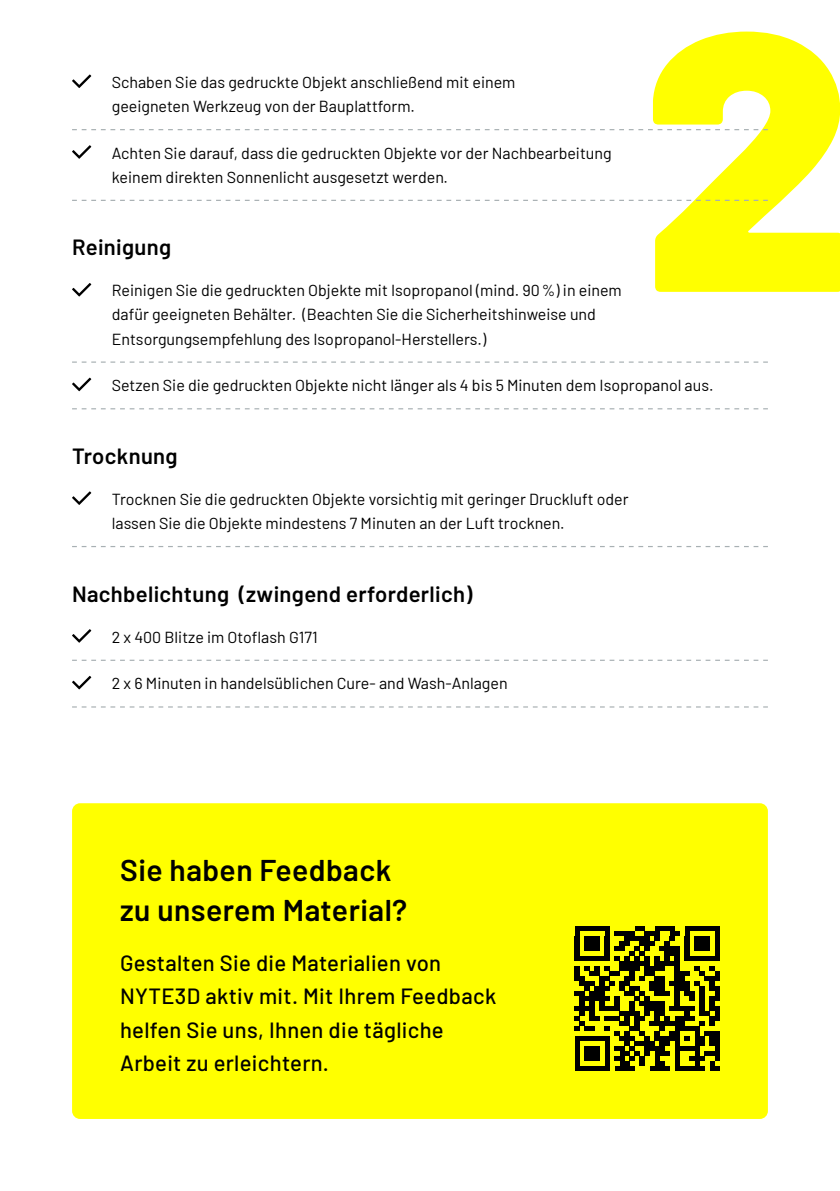
<style>
.page{position:relative;width:840px;height:1191px;background:#fff}
.page>*{position:absolute;margin:0;border:0;box-sizing:border-box;transform-origin:0 0}
.t1{font:900 367.6px "Barlow";color:#ff0}
.t2{font:600 30px/39.4px "Barlow";letter-spacing:.015em;color:#000}
.t3{font:500 22px/33.4px "Barlow";letter-spacing:.015em;color:#000}
.t4{font:600 22px "Barlow";letter-spacing:.015em;color:#000}
.t5{font:16px/24px "Barlow";color:#000}
</style>
<div class="page">
<svg style="left:72px;top:129px;width:695px;height:1px"></svg>
<svg style="left:72px;top:200px;width:695px;height:1px"></svg>
<svg style="left:72px;top:361px;width:695px;height:2px"></svg>
<svg style="left:72px;top:408px;width:695px;height:1px"></svg>
<svg style="left:72px;top:546px;width:695px;height:1px"></svg>
<svg style="left:72px;top:659px;width:695px;height:2px"></svg>
<svg style="left:72px;top:706px;width:695px;height:1px"></svg>
<svg style="left:72px;top:74px;width:19px;height:14px"></svg>
<svg style="left:72px;top:145px;width:19px;height:14px"></svg>
<svg style="left:72px;top:283px;width:19px;height:13px"></svg>
<svg style="left:72px;top:378px;width:19px;height:13px"></svg>
<svg style="left:72px;top:491px;width:19px;height:14px"></svg>
<svg style="left:72px;top:629px;width:19px;height:13px"></svg>
<svg style="left:72px;top:676px;width:19px;height:13px"></svg>
<div style="left:72px;top:803px;width:695px;height:316px;background:#ff0;border-radius:8px"></div>
<svg style="left:574px;top:926px;width:145px;height:144px"></svg>
<h1 class="t1" style="left:641px;top:-117px;width:213px">2</h1>
<p class="t5" style="left:112px;top:69px;width:405px">Schaben Sie das gedruckte Objekt anschließend mit einem geeigneten Werkzeug von der Bauplattform.</p>
<p class="t5" style="left:112px;top:140px;width:501px">Achten Sie darauf, dass die gedruckten Objekte vor der Nachbearbeitung keinem direkten Sonnenlicht ausgesetzt werden.</p>
<h3 class="t4" style="left:72px;top:231px;width:101px">Reinigung</h3>
<p class="t5" style="left:112px;top:277px;width:511px">Reinigen Sie die gedruckten Objekte mit Isopropanol (mind. 90%) in einem dafür geeigneten Behälter. (Beachten Sie die Sicherheitshinweise und<br>Entsorgungsempfehlung des Isopropanol-Herstellers.)</p>
<p class="t5" style="left:112px;top:372px;width:603px">Setzen Sie die gedruckten Objekte nicht länger als 4 bis 5 Minuten dem Isopropanol aus.</p>
<h3 class="t4" style="left:72px;top:440px;width:107px">Trocknung</h3>
<p class="t5" style="left:112px;top:486px;width:518px">Trocknen Sie die gedruckten Objekte vorsichtig mit geringer Druckluft oder lassen Sie die Objekte mindestens 7 Minuten an der Luft trocknen.</p>
<h3 class="t4" style="left:72px;top:577px;width:401px">Nachbelichtung (zwingend erforderlich)</h3>
<p class="t5" style="left:112px;top:623px;width:207px">2 x 400 Blitze im Otoflash G171</p>
<p class="t5" style="left:112px;top:670px;width:397px">2 x 6 Minuten in handelsüblichen Cure- and Wash-Anlagen</p>
<h2 class="t2" style="left:120px;top:848px;width:288px">Sie haben Feedback zu unserem Material?</h2>
<h3 class="t3" style="left:120px;top:944px;width:377px">Gestalten Sie die Materialien von<br>NYTE3D aktiv mit. Mit Ihrem Feedback helfen Sie uns, Ihnen die tägliche<br>Arbeit zu erleichtern.</h3>
</div>
